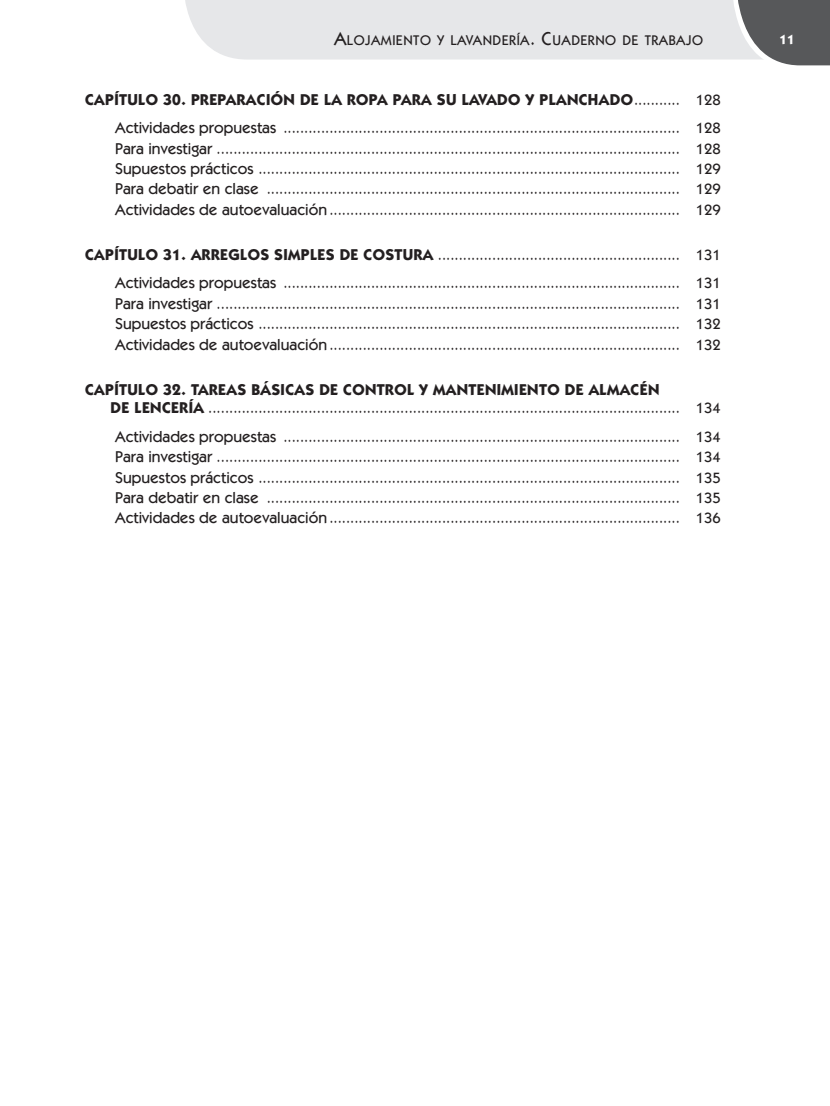
<style>
.page{position:relative;width:830px;height:1106px;background:#fff}
.page>*{position:absolute;margin:0;border:0;box-sizing:border-box;transform-origin:0 0}
.t1{font:700 15.75px "ITC Kabel Std";letter-spacing:.025em;color:#231f20}
.t2{font:500 15px/20.4px "ITC Kabel Std";color:#231f20;text-align:justify}
.t3{font:500 14.1px "ITC Kabel Std";letter-spacing:.035em;color:#231f20}
.t4{font:700 13.5px "ITC Kabel Std";color:#fff}
.s1{font-size:18.75px}
.s2{font-weight:500;font-size:15px}
.s3{font-size:15.75px}
.s4{font-weight:700;font-size:15.75px}
</style>
<div class="page">
<div style="left:185px;top:0;width:546px;height:60px;background:#e6e7e9"></div>
<svg style="left:731px;top:0;width:98px;height:66px;background:#797a7c"></svg>
<p class="t3" style="left:334px;top:35px;width:370px"><span class="s1">A</span>LOJAMIENTO Y LAVANDERÍA<span class="s1">. C</span>UADERNO DE TRABAJO</p>
<p class="t4" style="left:779px;top:34px;width:17px">11</p>
<p class="t1" style="left:85px;top:94px;width:637px">CAPÍTULO 30. PREPARACIÓN DE LA ROPA PARA SU LAVADO Y PLANCHADO<span class="s2">........... 128</span></p>
<p class="t2" style="left:115px;top:119px;width:607px"><span class="s3">Actividades propuestas</span> ............................................................................................... 128<br><span class="s3">Para investigar</span> ............................................................................................................... 128<br><span class="s3">Supuestos prácticos</span> ..................................................................................................... 129<br><span class="s3">Para debatir en clase</span> ................................................................................................... 129<br><span class="s3">Actividades de autoevaluación</span> .................................................................................... 129</p>
<p class="t2" style="left:85px;top:242px;width:637px;line-height:28px;text-align:right"><span class="s4">CAPÍTULO 31. ARREGLOS SIMPLES DE COSTURA</span> .......................................................... 131<br><span class="s3">Actividades propuestas</span> ............................................................................................... 131</p>
<p class="t2" style="left:115px;top:295px;width:607px"><span class="s3">Para investigar</span> ............................................................................................................... 131<br><span class="s3">Supuestos prácticos</span> ..................................................................................................... 132<br><span class="s3">Actividades de autoevaluación</span> .................................................................................... 132</p>
<p class="t1" style="left:85px;top:383px;width:575px">CAPÍTULO 32. TAREAS BÁSICAS DE CONTROL Y MANTENIMIENTO DE ALMACÉN</p>
<p class="t2" style="left:111px;top:395px;width:611px;line-height:28px;text-align:center"><span class="s4">DE LENCERÍA</span> ................................................................................................................. 134<br><span class="s3">Actividades propuestas</span> ............................................................................................... 134</p>
<p class="t2" style="left:115px;top:448px;width:607px"><span class="s3">Para investigar</span> ............................................................................................................... 134<br><span class="s3">Supuestos prácticos</span> ..................................................................................................... 135<br><span class="s3">Para debatir en clase</span> ................................................................................................... 135<br><span class="s3">Actividades de autoevaluación</span> .................................................................................... 136</p>
</div>
